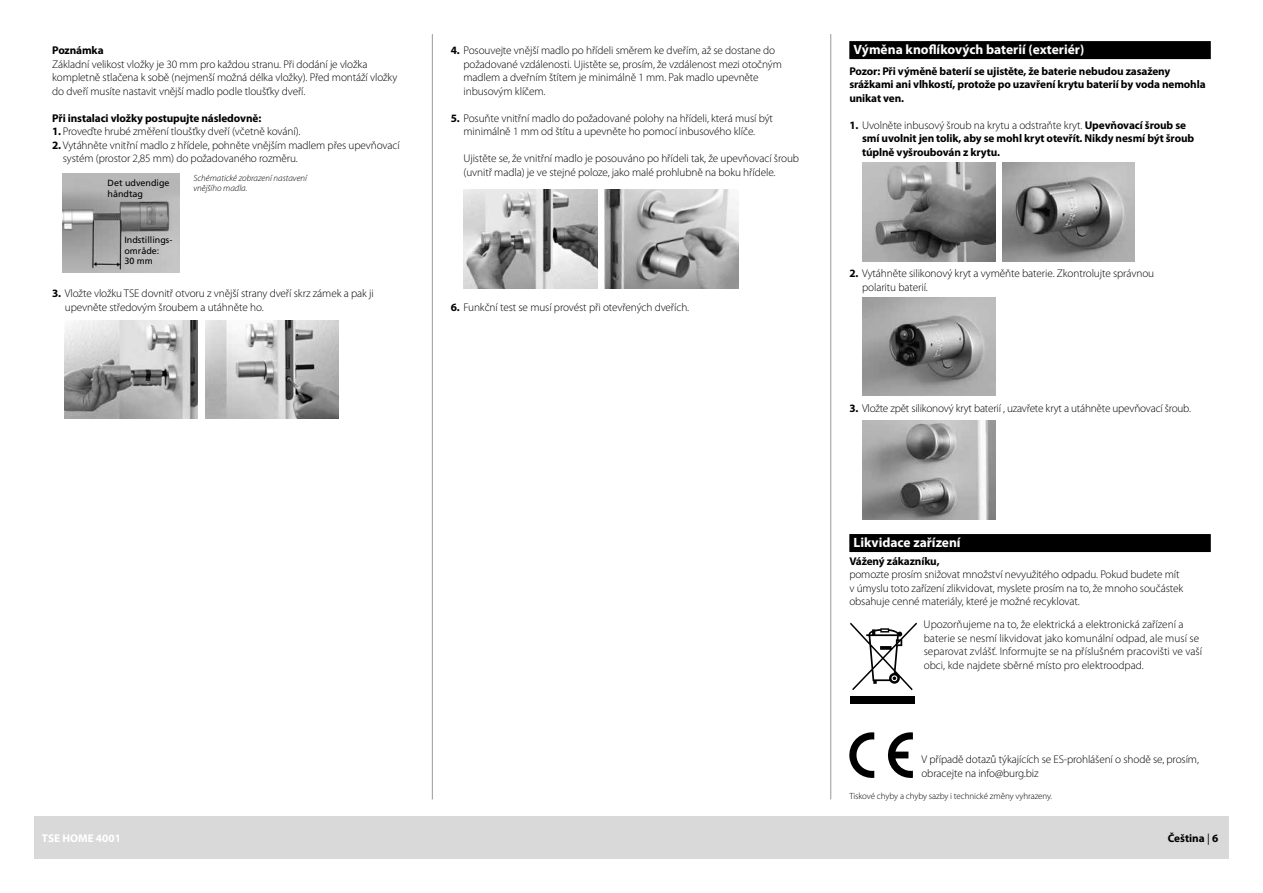
<style>
.page{position:relative;width:1263px;height:893px;background:#fff}
.page>*{position:absolute;margin:0;border:0;box-sizing:border-box;transform-origin:0 0}
.t1{font:700 13.5px "Myriad Pro";color:#fff}
.t2{font:300 11.25px/13.5px "Myriad Pro";letter-spacing:-.01em;color:#000}
.t3{font:700 11.25px/13.5px "Myriad Pro";letter-spacing:-.01em;color:#000}
.t4{font:700 11.25px "Myriad Pro";color:#fff}
.t5{font:300 9px "Myriad Pro";letter-spacing:-.01em;color:#000}
.t6{font:italic 300 9px/10.5px "Myriad Pro";color:#000}
.t7{font:9px/10.5px "Frutiger";color:#000}
.s1{font-weight:700}
.s2{font-weight:300}
.s3{font-weight:400}
</style>
<div class="page">
<hr style="left:432px;top:34px;width:1px;height:765px;background:#989999">
<hr style="left:830px;top:34px;width:1px;height:765px;background:#989999">
<div style="left:34px;top:816px;width:1195px;height:43px;background:#d9d9da"></div>
<img style="left:63px;top:174px;width:116px;height:98px">
<img style="left:65px;top:320px;width:133px;height:99px">
<img style="left:205px;top:320px;width:133px;height:99px">
<img style="left:463px;top:189px;width:134px;height:100px">
<img style="left:605px;top:189px;width:133px;height:100px">
<div style="left:849px;top:41px;width:362px;height:18px;background:#000"></div>
<div style="left:849px;top:534px;width:362px;height:18px;background:#000"></div>
<img style="left:862px;top:162px;width:133px;height:99px">
<img style="left:1002px;top:162px;width:133px;height:99px">
<img style="left:862px;top:297px;width:133px;height:99px">
<img style="left:862px;top:421px;width:133px;height:98px">
<div style="left:850px;top:696px;width:65px;height:8px;background:#000"></div>
<svg style="left:850px;top:623px;width:67px;height:67px"></svg>
<svg style="left:849px;top:732px;width:25px;height:46px"></svg>
<svg style="left:887px;top:732px;width:26px;height:46px"></svg>
<p class="t3" style="left:52px;top:43px;width:53px">Poznámka</p>
<p class="t2" style="left:52px;top:57px;width:347px">Základní velikost vložky je 30 mm pro každou stranu. Při dodání je vložka kompletně stlačena k sobě (nejmenší možná délka vložky). Před montáží vložky do dveří musíte nastavit vnější madlo podle tloušťky dveří.</p>
<p class="t3" style="left:52px;top:111px;width:211px">Při instalaci vložky postupujte následovně:</p>
<p class="t2" style="left:52px;top:125px;width:250px"><span class="s1">1.</span> Proveďte hrubé změření tloušťky dveří (včetně kování).</p>
<p class="t2" style="left:63px;top:138px;width:339px;text-indent:-11px"><span class="s1">2.</span> Vytáhněte vnitřní madlo z hřídele, pohněte vnějším madlem přes upevňovací systém (prostor 2,85 mm) do požadovaného rozměru.</p>
<p class="t6" style="left:193px;top:172px;width:115px">Schématické zobrazení nastavení vnějšího madla.</p>
<p class="t7" style="left:108px;top:178px;width:64px">Det udvendige håndtag</p>
<p class="t7" style="left:124px;top:235px;width:50px">Indstillings&shy;område:<br>30 mm</p>
<p class="t2" style="left:65px;top:287px;width:310px;text-indent:-13px"><span class="s1">3.</span> Vložte vložku TSE dovnitř otvoru z vnější strany dveří skrz zámek a pak ji upevněte středovým šroubem a utáhněte ho.</p>
<p class="t2" style="left:463px;top:44px;width:320px;text-indent:-13px"><span class="s1">4.</span> Posouvejte vnější madlo po hřídeli směrem ke dveřím, až se dostane do požadované vzdálenosti. Ujistěte se, prosím, že vzdálenost mezi otočným madlem a dveřním štítem je minimálně 1 mm. Pak madlo upevněte inbusovým klíčem.</p>
<p class="t2" style="left:451px;top:111px;width:324px;text-align:center"><span class="s1">5.</span> Posuňte vnitřní madlo do požadované polohy na hřídeli, která musí být minimálně 1 mm od štítu a upevněte ho pomocí inbusového klíče.</p>
<p class="t2" style="left:463px;top:152px;width:337px">Ujistěte se, že vnitřní madlo je posouváno po hřídeli tak, že upevňovací šroub (uvnitř madla) je ve stejné poloze, jako malé prohlubně na boku hřídele.</p>
<p class="t2" style="left:451px;top:300px;width:240px"><span class="s1">6.</span> Funkční test se musí provést při otevřených dveřích.</p>
<p class="t1" style="left:853px;top:41px;width:232px">Výměna knoflíkových baterií (exteriér)</p>
<p class="t3" style="left:849px;top:64px;width:358px">Pozor: Při výměně baterií se ujistěte, že baterie nebudou zasaženy srážkami ani vlhkostí, protože po uzavření krytu baterií by voda nemohla unikat ven.</p>
<p class="t3" style="left:862px;top:118px;width:334px;text-indent:-13px">1. <span class="s2">Uvolněte inbusový šroub na krytu a odstraňte kryt.</span> Upevňovací šroub se smí uvolnit jen tolik, aby se mohl kryt otevřít. Nikdy nesmí být šroub túplně vyšroubován z krytu.</p>
<p class="t2" style="left:862px;top:266px;width:294px;text-indent:-13px"><span class="s1">2.</span> Vytáhněte silikonový kryt a vyměňte baterie. Zkontrolujte správnou polaritu baterií.</p>
<p class="t2" style="left:849px;top:402px;width:343px"><span class="s1">3.</span> Vložte zpět silikonový kryt baterií , uzavřete kryt a utáhněte upevňovací šroub.</p>
<p class="t1" style="left:853px;top:534px;width:109px">Likvidace zařízení</p>
<p class="t3" style="left:849px;top:554px;width:92px">Vážený zákazníku,</p>
<p class="t2" style="left:849px;top:568px;width:335px">pomozte prosím snižovat množství nevyužitého odpadu. Pokud budete mít v úmyslu toto zařízení zlikvidovat, myslete prosím na to, že mnoho součástek obsahuje cenné materiály, které je možné recyklovat.</p>
<p class="t2" style="left:924px;top:618px;width:280px">Upozorňujeme na to, že elektrická a elektronická zařízení a baterie se nesmí likvidovat jako komunální odpad, ale musí se separovat zvlášť. Informujte se na příslušném pracovišti ve vaší obci, kde najdete sběrné místo pro elektroodpad.</p>
<p class="t2" style="left:921px;top:753px;width:279px">V případě dotazů týkajících se ES-prohlášení o shodě se, prosím, obracejte na info@burg.biz</p>
<p class="t5" style="left:849px;top:791px;width:204px">Tiskové chyby a chyby sazby i technické změny vyhrazeny.</p>
<p class="t4" style="left:42px;top:831px;width:81px">TSE HOME 4001</p>
<p class="t3" style="left:1168px;top:831px;width:52px">Čeština <span class="s3">|</span> 6</p>
</div>
